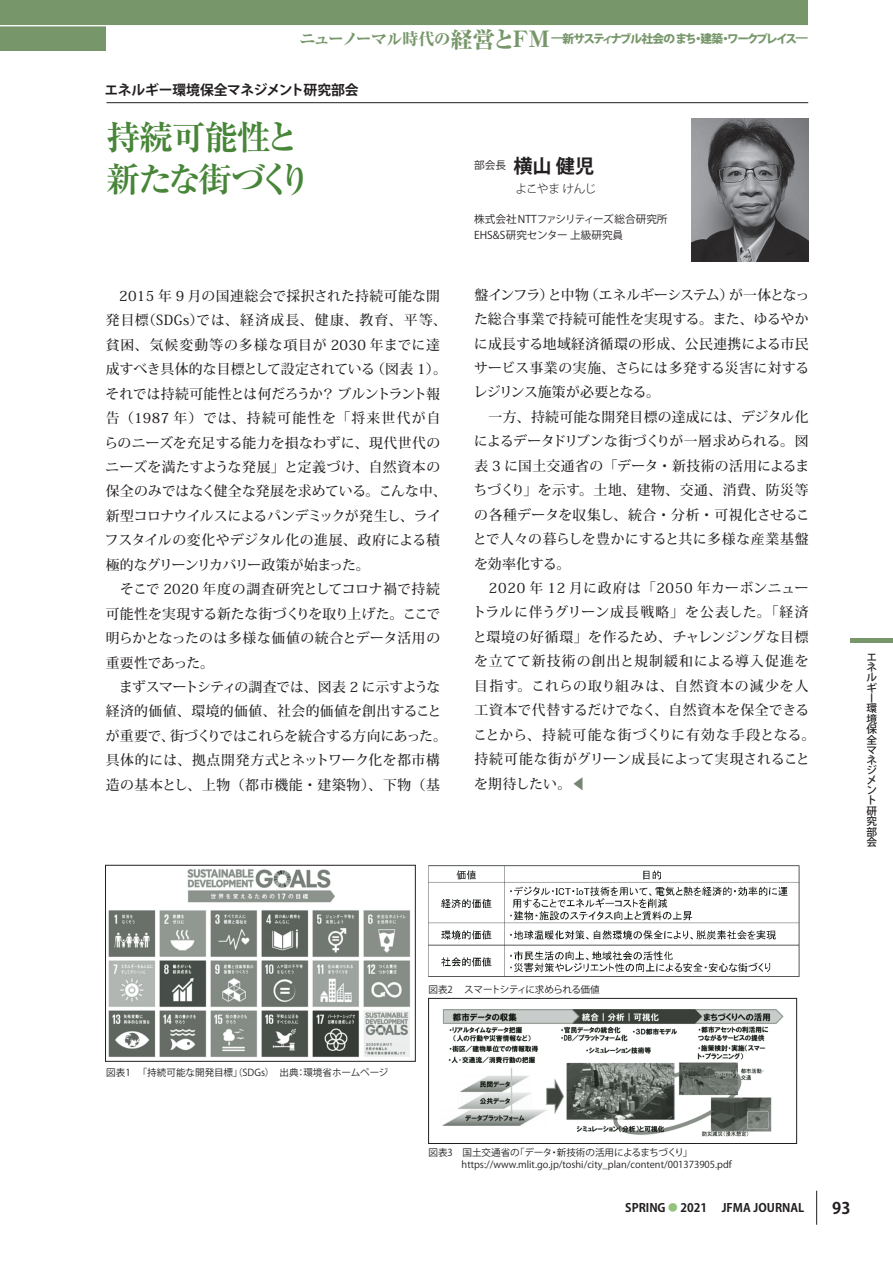
<style>
.page{position:relative;width:893px;height:1263px;background:#fff}
.page>*{position:absolute;margin:0;border:0;box-sizing:border-box;transform-origin:0 0}
.t1{font:700 34.05px/41.4px "Ryumin Pro";letter-spacing:-.075em;color:#478538}
.t2{font:700 19.2px "Koz Go Pro";color:#231f20}
.t3{font:700 15.9px "Koz Go Pro";color:#231f20}
.t4{font:500 13.8px/24.5px "Koz Min Pro";letter-spacing:.02em;color:#231f20}
.t5{font:700 13.8px "Koz Go Pro";letter-spacing:-.02em;color:#231f20}
.t6{font:800 11.7px "Koz Go Pro";letter-spacing:-.155em;color:#77976b}
.t7{font:700 11.7px "Koz Go Pro";color:#231f20}
.t8{font:300 11.7px "Koz Go Pro";letter-spacing:-.07em;color:#231f20}
.t9{font:10.65px/15.9px "Koz Go Pro";color:#231f20}
.t10{font:500 10.65px/10.4px "Koz Go Pro";color:#231f20}
.t11{font:9.6px/11.7px "Koz Go Pro";color:#231f20}
.t12{font:9.6px "Koz Go Pro";letter-spacing:-.04em;color:#231f20}
.s1{font-family:"Ryumin Pro";font-size:16.5px}
.s2{font-family:"Ryumin Pro";font-size:22.5px}
.s3{font-family:"Ryumin Pro";font-weight:300;font-size:24px}
.s4{color:#778573}
.s5{font-size:9.6px;color:#93c37b}
.s6{font-weight:300}
</style>
<div class="page">
<hr style="left:816px;top:1191px;width:1px;height:34px;background:#231f20">
<div style="left:0;top:26px;width:105px;height:25px;background:#77976b"></div>
<div style="left:0;top:0;width:808px;height:26px;background:#77976b"></div>
<img style="left:410px;top:864px;width:390px;height:117px">
<img style="left:108px;top:867px;width:305px;height:190px">
<div style="left:105px;top:865px;width:310px;height:196px;border:1px solid #231f20"></div>
<hr style="left:0;top:25px;width:808px;height:1px;background:#fff">
<hr style="left:107px;top:102px;width:701px;height:1px;background:#231f20">
<img style="left:691px;top:119px;width:117px;height:143px">
<img style="left:442px;top:1009px;width:342px;height:128px">
<div style="left:428px;top:998px;width:369px;height:146px;border:1px solid #231f20"></div>
<hr style="left:850px;top:638px;width:43px;height:4px;background:#77976b">
<p class="t6" style="left:299px;top:31px;width:510px"><span class="s1">ニューノーマル時代の</span><span class="s2">経営とFM</span> <span class="s3">―</span> 新サスティナブル社会の まち・建築・ワークプレイス<span class="s3">―</span></p>
<p class="t5" style="left:105px;top:81px;width:256px">エネルギー環境保全マネジメント研究部会</p>
<h1 class="t1" style="left:107px;top:114px;width:207px">持続可能性と新たな街づくり</h1>
<p class="t4" style="left:104px;top:283px;width:344px">　2015 年 9 月の国連総会で採択された持続可能な開発目標（SDGs）では、経済成長、健康、教育、平等、貧困、気候変動等の多様な項目が 2030 年までに達成すべき具体的な目標として設定されている（図表 1）。それでは持続可能性とは何だろうか？ ブルントラント報告（1987 年）では、持続可能性を「将来世代が自らのニーズを充足する能力を損なわずに、現代世代のニーズを満たすような発展」と定義づけ、自然資本の保全のみではなく健全な発展を求めている。こんな中、新型コロナウイルスによるパンデミックが発生し、ライフスタイルの変化やデジタル化の進展、政府による積極的なグリーンリカバリー政策が始まった。<br>　そこで 2020 年度の調査研究としてコロナ禍で持続可能性を実現する新たな街づくりを取り上げた。ここで明らかとなったのは多様な価値の統合とデータ活用の重要性であった。<br>　まずスマートシティの調査では、図表 2 に示すような経済的価値、環境的価値、社会的価値を創出することが重要で、街づくりではこれらを統合する方向にあった。具体的には、拠点開発方式とネットワーク化を都市構造の基本とし、上物（都市機能・建築物）、下物（基</p>
<h2 class="t2" style="left:474px;top:153px;width:121px"><sup>部会長</sup> 横山 健児</h2>
<p class="t8" style="left:515px;top:181px;width:82px">よこやま けんじ</p>
<p class="t9" style="left:474px;top:211px;width:195px">株式会社 NTTファシリティーズ総合研究所<br>EHS&amp;S研究センター 上級研究員</p>
<p class="t4" style="left:472px;top:282px;width:344px">盤インフラ）と中物（エネルギーシステム）が一体となった総合事業で持続可能性を実現する。また、ゆるやかに成長する地域経済循環の形成、公民連携による市民サービス事業の実施、さらには多発する災害に対するレジリンス施策が必要となる。<br>　一方、持続可能な開発目標の達成には、デジタル化によるデータドリブンな街づくりが一層求められる。図表 3 に国土交通省の「データ・新技術の活用によるまちづくり」を示す。土地、建物、交通、消費、防災等の各種データを収集し、統合・分析・可視化させることで人々の暮らしを豊かにすると共に多様な産業基盤を効率化する。<br>　2020 年 12 月に政府は「2050 年カーボンニュートラルに伴うグリーン成長戦略」を公表した。「経済と環境の好循環」を作るため、チャレンジングな目標を立てて新技術の創出と規制緩和による導入促進を目指す。これらの取り組みは、自然資本の減少を人工資本で代替するだけでなく、自然資本を保全できることから、持続可能な街づくりに有効な手段となる。持続可能な街がグリーン成長によって実現されることを期待したい。<span class="s4">◀</span></p>
<p class="t10" style="left:866px;top:653px;width:12px">エネルギー環境保全マネジメント研究部会</p>
<p class="t11" style="left:106px;top:1067px;width:284px">図表1 　「持続可能な開発目標」（SDGs）　出典：環境省ホームページ</p>
<p class="t12" style="left:428px;top:983px;width:173px">図表2　 スマートシティに求められる価値</p>
<p class="t11" style="left:428px;top:1147px;width:305px">図表3　国土交通省の「データ・新技術の活用によるまちづくり」<br>　　　 https://www.mlit.go.jp/toshi/city_plan/content/001373905.pdf</p>
<p class="t7" style="left:625px;top:1200px;width:181px">SPRING <span class="s5">●</span> 2021 <span class="s6">　</span>JFMA JOURNAL</p>
<p class="t3" style="left:832px;top:1198px;width:20px">93</p>
</div>
